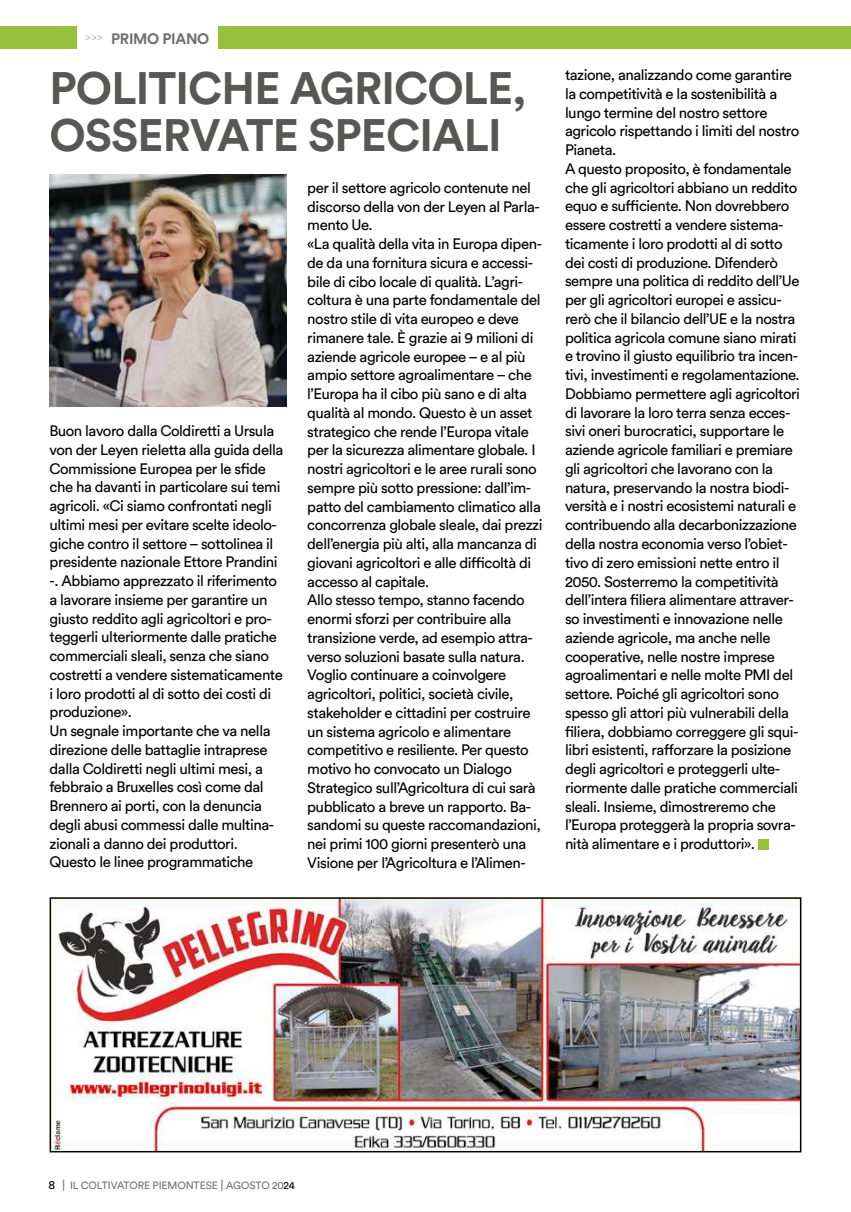
<style>
.page{position:relative;width:851px;height:1212px;background:#fff}
.page>*{position:absolute;margin:0;border:0;box-sizing:border-box;transform-origin:0 0}
.t1{font:700 45px/46.5px "Circular Std";letter-spacing:-.02em;color:#575756}
.t2{font:15px/18.8px "Circular Std";letter-spacing:-.03em;color:#000}
.t3{font:700 15px "Circular Std";letter-spacing:-.02em;color:#706f6f}
.t4{font:10.5px "Circular Std";letter-spacing:-.01em;color:#706f6f}
.s1{font-size:12px;color:#000}
.s2{font-size:12px}
.s3{color:#000}
</style>
<div class="page">
<div style="left:0;top:26px;width:77px;height:23px;background:#94c23d"></div>
<svg style="left:86px;top:35px;width:16px;height:5px"></svg>
<div style="left:218px;top:26px;width:632px;height:23px;background:#94c23d"></div>
<img style="left:53px;top:900px;width:745px;height:249px">
<div style="left:50px;top:897px;width:751px;height:255px;border:2px solid #000"></div>
<div style="left:757px;top:839px;width:11px;height:11px;background:#94c23d"></div>
<img style="left:50px;top:174px;width:236px;height:233px">
<p class="t3" style="left:111px;top:30px;width:100px">PRIMO PIANO</p>
<h1 class="t1" style="left:50px;top:66px;width:478px">POLITICHE AGRICOLE,<br>OSSERVATE SPECIALI</h1>
<p class="t2" style="left:50px;top:422px;width:235px">Buon lavoro dalla Coldiretti a Ursula von der Leyen rieletta alla guida della Commissione Europea per le s昀椀de che ha davanti in particolare sui temi agricoli. «Ci siamo confrontati negli ultimi mesi per evitare scelte ideolo&shy;giche contro il settore – sottolinea il presidente nazionale Ettore Prandini -. Abbiamo apprezzato il riferimento a lavorare insieme per garantire un giusto reddito agli agricoltori e pro&shy;teggerli ulteriormente dalle pratiche commerciali sleali, senza che siano costretti a vendere sistematicamente i loro prodotti al di sotto dei costi di produzione».<br>Un segnale importante che va nella direzione delle battaglie intraprese dalla Coldiretti negli ultimi mesi, a febbraio a Bruxelles così come dal Brennero ai porti, con la denuncia degli abusi commessi dalle multina&shy;zionali a danno dei produttori.<br>Questo le linee programmatiche</p>
<p class="t2" style="left:307px;top:178px;width:237px">per il settore agricolo contenute nel discorso della von der Leyen al Parla&shy;mento Ue.<br>«La qualità della vita in Europa dipen&shy;de da una fornitura sicura e accessi&shy;bile di cibo locale di qualità. L’agri&shy;coltura è una parte fondamentale del nostro stile di vita europeo e deve rimanere tale. È grazie ai 9 milioni di aziende agricole europee – e al più ampio settore agroalimentare – che l’Europa ha il cibo più sano e di alta qualità al mondo. Questo è un asset strategico che rende l’Europa vitale per la sicurezza alimentare globale. I nostri agricoltori e le aree rurali sono sempre più sotto pressione: dall’im&shy;patto del cambiamento climatico alla concorrenza globale sleale, dai prezzi dell’energia più alti, alla mancanza di giovani agricoltori e alle di昀케coltà di accesso al capitale.<br>Allo stesso tempo, stanno facendo enormi sforzi per contribuire alla transizione verde, ad esempio attra&shy;verso soluzioni basate sulla natura.<br>Voglio continuare a coinvolgere agricoltori, politici, società civile, stakeholder e cittadini per costruire un sistema agricolo e alimentare competitivo e resiliente. Per questo motivo ho convocato un Dialogo Strategico sull’Agricoltura di cui sarà pubblicato a breve un rapporto. Ba&shy;sandomi su queste raccomandazioni, nei primi 100 giorni presenterò una Visione per l’Agricoltura e l’Alimen-</p>
<p class="t2" style="left:565px;top:66px;width:236px">tazione, analizzando come garantire la competitività e la sostenibilità a lungo termine del nostro settore agricolo rispettando i limiti del nostro Pianeta.<br>A questo proposito, è fondamentale che gli agricoltori abbiano un reddito equo e su昀케ciente. Non dovrebbero essere costretti a vendere sistema&shy;ticamente i loro prodotti al di sotto dei costi di produzione. Difenderò sempre una politica di reddito dell’Ue per gli agricoltori europei e assicu&shy;rerò che il bilancio dell’UE e la nostra politica agricola comune siano mirati e trovino il giusto equilibrio tra incen&shy;tivi, investimenti e regolamentazione.<br>Dobbiamo permettere agli agricoltori di lavorare la loro terra senza ecces&shy;sivi oneri burocratici, supportare le aziende agricole familiari e premiare gli agricoltori che lavorano con la natura, preservando la nostra biodi&shy;versità e i nostri ecosistemi naturali e contribuendo alla decarbonizzazione della nostra economia verso l’obiet&shy;tivo di zero emissioni nette entro il 2050. Sosterremo la competitività dell’intera 昀椀liera alimentare attraver&shy;so investimenti e innovazione nelle aziende agricole, ma anche nelle cooperative, nelle nostre imprese agroalimentari e nelle molte PMI del settore. Poiché gli agricoltori sono spesso gli attori più vulnerabili della昀椀liera, dobbiamo correggere gli squi&shy;libri esistenti, ra昀昀orzare la posizione degli agricoltori e proteggerli ulte&shy;riormente dalle pratiche commerciali sleali. Insieme, dimostreremo che l’Europa proteggerà la propria sovra&shy;nità alimentare e i produttori».</p>
<p class="t4" style="left:48px;top:1180px;width:248px"><span class="s1">8</span> <span class="s2">|</span> IL COLTIVATORE PIEMONTESE <span class="s2">|</span> AGOSTO 20<span class="s3">24</span></p>
</div>
